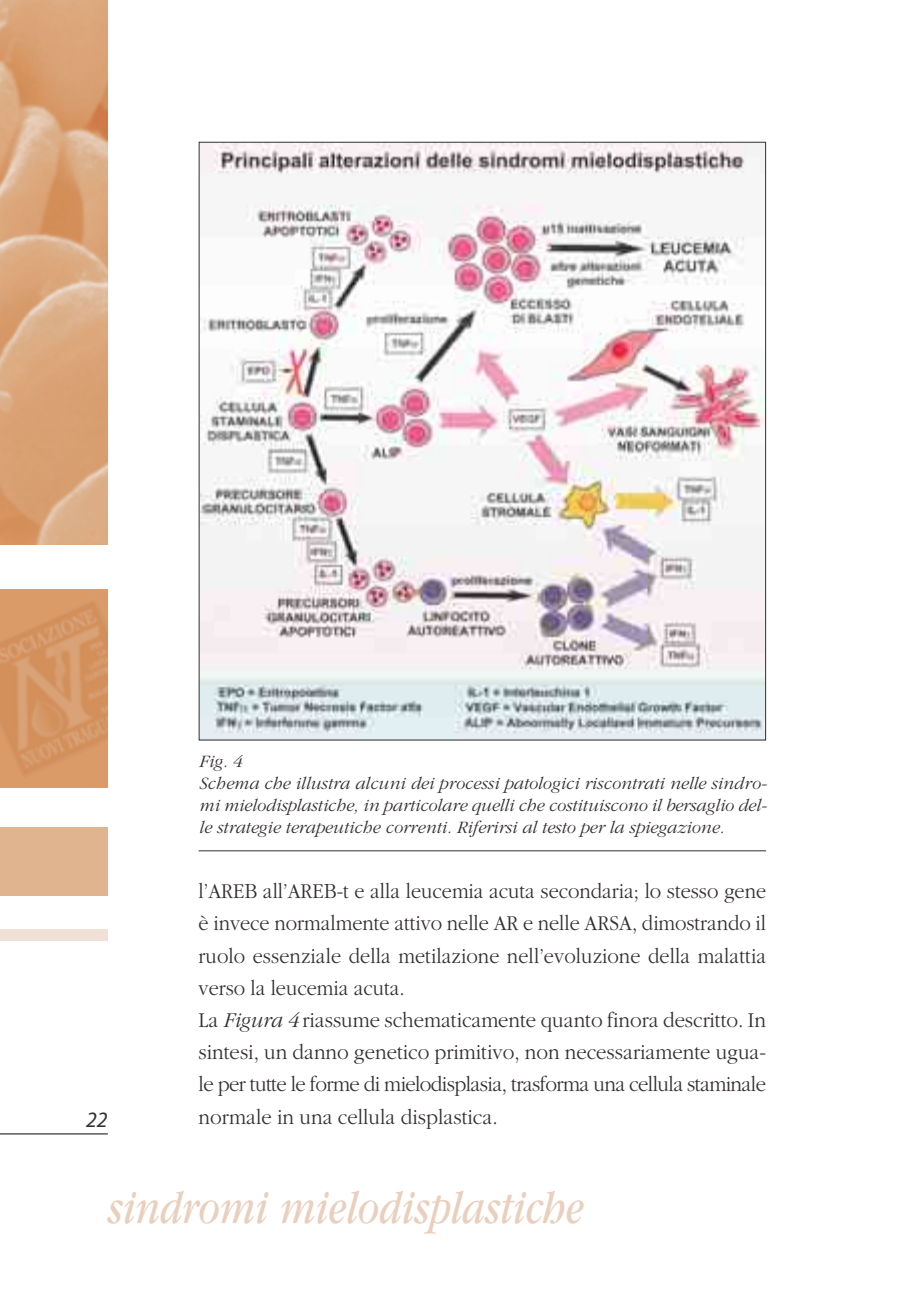
<style>
.page{position:relative;width:908px;height:1304px;background:#fff}
.page>*{position:absolute;margin:0;border:0;box-sizing:border-box;transform-origin:0 0}
.t1{font:italic 50px "Garamond";color:#e9d0be;scale:.8 1}
.t2{font:300 22px/32.2px "Garamond";color:#352f30;scale:.92 1}
.t3{font:300 22px "Garamond";color:#352f30;scale:.94 1}
.t4{font:italic 22px "Myriad";color:#352f30}
.t5{font:italic 300 18px/22px "Garamond";color:#352f30}
.s1{font-style:italic}
</style>
<div class="page">
<hr style="left:0;top:1133px;width:108px;height:1px;background:#352f30">
<img style="left:0;top:0;width:108px;height:544px">
<div style="left:0;top:590px;width:108px;height:198px;background:#da9b69"></div>
<img style="left:0;top:602px;width:108px;height:172px">
<div style="left:0;top:828px;width:108px;height:68px;background:#e0b48e"></div>
<div style="left:0;top:930px;width:108px;height:11px;background:#f0e0d6"></div>
<hr style="left:198px;top:850px;width:567px;height:1px;background:#352f30">
<img style="left:200px;top:144px;width:563px;height:594px">
<p class="t5" style="left:198px;top:751px;width:569px">Fig. 4<br>Schema che illustra alcuni dei processi patologici riscontrati nelle sindro&shy;mi mielodisplastiche, in particolare quelli che costituiscono il bersaglio del&shy;le strategie terapeutiche correnti. Riferirsi al testo per la spiegazione.</p>
<p class="t2" style="left:198px;top:877px;width:618px">l’AREB all’AREB-t e alla leucemia acuta secondaria; lo stesso gene è invece normalmente attivo nelle AR e nelle ARSA, dimostrando il ruolo essenziale della metilazione nell’evoluzione della malattia verso la leucemia acuta.<br>La <span class="s1">Figura 4</span> riassume schematicamente quanto finora descritto. In sintesi, un danno genetico primitivo, non necessariamente ugua&shy;le per tutte le forme di mielodisplasia, trasforma una cellula staminale</p>
<p class="t4" style="left:86px;top:1111px;width:23px">22</p>
<p class="t3" style="left:198px;top:1108px;width:319px">normale in una cellula displastica.</p>
<h1 class="t1" style="left:108px;top:1191px;width:596px">sindromi mielodisplastiche</h1>
</div>
